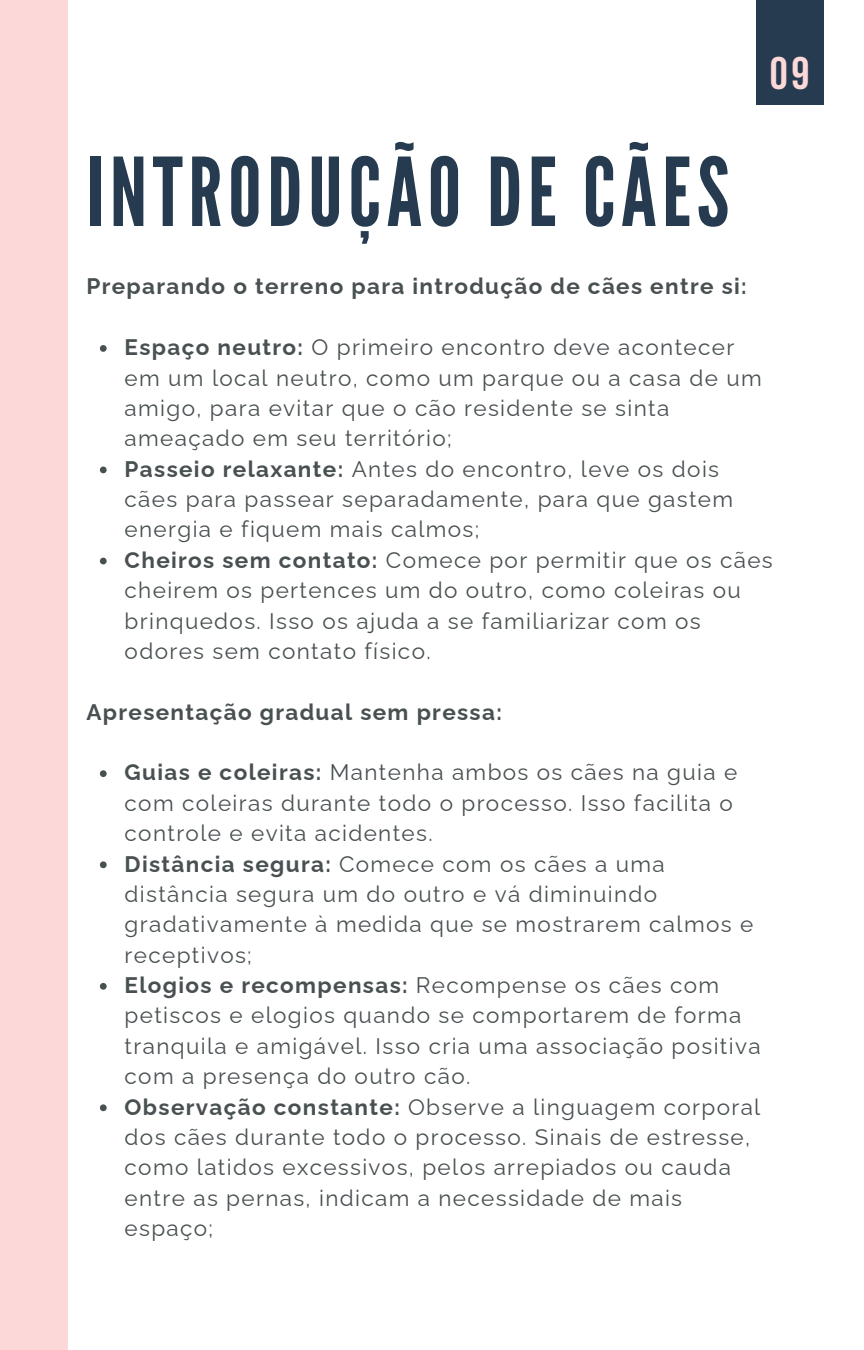
<style>
.page{position:relative;width:864px;height:1350px;background:#fff}
.page>*{position:absolute;margin:0;border:0;box-sizing:border-box;transform-origin:0 0}
.t1{font:94.5px "League Gothic";letter-spacing:.06em;color:#263b50}
.t2{font:700 45.45px "Bebas Neue";color:#fdd8d9}
.t3{font:22.5px/30.4px "Raleway";letter-spacing:.06em;color:#495052}
.t4{font:700 22.5px "Raleway";letter-spacing:.06em;color:#495052}
.s1{font-weight:700}
</style>
<div class="page">
<svg style="left:100px;top:345px;width:7px;height:7px"></svg>
<svg style="left:100px;top:467px;width:7px;height:6px"></svg>
<svg style="left:100px;top:558px;width:7px;height:6px"></svg>
<svg style="left:100px;top:770px;width:7px;height:7px"></svg>
<svg style="left:100px;top:861px;width:7px;height:7px"></svg>
<svg style="left:100px;top:983px;width:7px;height:7px"></svg>
<svg style="left:100px;top:1104px;width:7px;height:7px"></svg>
<div style="left:756px;top:0;width:67px;height:105px;background:#263b50"></div>
<div style="left:0;top:0;width:68px;height:1350px;background:#fdd8d9"></div>
<p class="t1" style="left:86px;top:138px;width:644px">INTRODUÇÃO DE CÃES</p>
<p class="t2" style="left:770px;top:55px;width:41px">09</p>
<p class="t4" style="left:86px;top:273px;width:662px">Preparando o terreno para introdução de cães entre si:</p>
<h1 class="t3" style="left:125px;top:332px;width:639px"><span class="s1">Espaço neutro:</span> O primeiro encontro deve acontecer em um local neutro, como um parque ou a casa de um amigo, para evitar que o cão residente se sinta ameaçado em seu território;</h1>
<h2 class="t3" style="left:125px;top:454px;width:610px"><span class="s1">Passeio relaxante:</span> Antes do encontro, leve os dois cães para passear separadamente, para que gastem energia e fiquem mais calmos;</h2>
<p class="t3" style="left:125px;top:545px;width:650px"><span class="s1">Cheiros sem contato:</span> Comece por permitir que os cães cheirem os pertences um do outro, como coleiras ou brinquedos. Isso os ajuda a se familiarizar com os odores sem contato físico.</p>
<p class="t4" style="left:86px;top:699px;width:417px">Apresentação gradual sem pressa:</p>
<p class="t3" style="left:125px;top:757px;width:614px"><span class="s1">Guias e coleiras:</span> Mantenha ambos os cães na guia e com coleiras durante todo o processo. Isso facilita o controle e evita acidentes.</p>
<h2 class="t3" style="left:125px;top:848px;width:630px"><span class="s1">Distância segura:</span> Comece com os cães a uma distância segura um do outro e vá diminuindo gradativamente à medida que se mostrarem calmos e receptivos;</h2>
<p class="t3" style="left:125px;top:970px;width:638px"><span class="s1">Elogios e recompensas:</span> Recompense os cães com petiscos e elogios quando se comportarem de forma tranquila e amigável. Isso cria uma associação positiva com a presença do outro cão.</p>
<p class="t3" style="left:125px;top:1091px;width:637px"><span class="s1">Observação constante:</span> Observe a linguagem corporal dos cães durante todo o processo. Sinais de estresse, como latidos excessivos, pelos arrepiados ou cauda entre as pernas, indicam a necessidade de mais espaço;</p>
</div>
